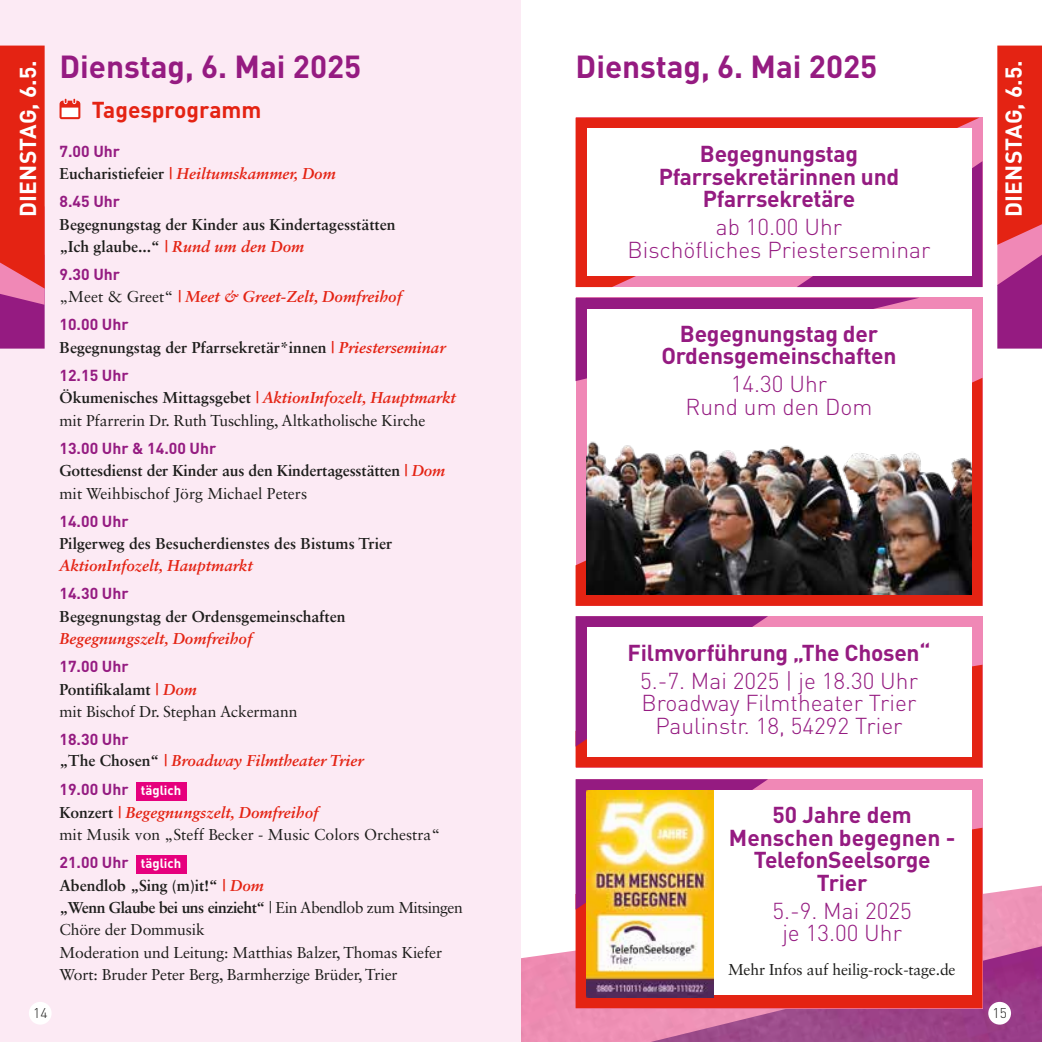
<style>
.page{position:relative;width:1042px;height:1042px;background:#fff}
.page>*{position:absolute;margin:0;border:0;box-sizing:border-box;transform-origin:0 0}
.t1{font:700 31.5px "DIN Pro";color:#951b81}
.t2{font:700 22.75px/22.4px "DIN Pro";letter-spacing:-.01em;color:#951b81;text-align:center}
.t3{font:300 22.75px/22.4px "DIN Pro";color:#951b81;text-align:center}
.t4{font:700 22.75px "DIN Pro";letter-spacing:.01em;color:#fff}
.t5{font:700 22.75px "DIN Pro";color:#e42313}
.t6{font:15.75px/22.4px "Sabon LT Std";letter-spacing:-.01em;color:#1d1d1b}
.t7{font:700 15.75px/22.4px "Sabon LT Std";color:#1d1d1b}
.t8{font:italic 700 15.75px "Sabon LT Std";color:#e42313}
.t9{font:700 15.75px "DIN Pro";color:#951b81}
.t10{font:300 14px "DIN Pro";color:#1d1d1b}
.s1{font-style:normal;color:#1d1d1b}
.s2{font-style:italic;color:#e42313}
.s3{font-weight:400;font-style:normal;color:#1d1d1b}
.s4{font-weight:700}
.s5{font-weight:700;font-style:italic;color:#e42313}
.s6{font-weight:400}
.s7{font-size:13.12px;color:#fff}
</style>
<div class="page">
<img style="left:521px;top:885px;width:521px;height:157px">
<img style="left:651px;top:946px;width:391px;height:96px">
<div style="left:0;top:0;width:521px;height:1042px;background:#fceaf4"></div>
<svg style="left:575px;top:118px;width:404px;height:169px;background:#e84b4c"></svg>
<svg style="left:796px;top:161px;width:186px;height:126px;background:#9c2787"></svg>
<div style="left:587px;top:129px;width:384px;height:147px;background:#fff"></div>
<svg style="left:575px;top:378px;width:407px;height:228px;background:#e23f3d"></svg>
<svg style="left:575px;top:298px;width:344px;height:83px;background:#9b2385"></svg>
<div style="left:587px;top:309px;width:384px;height:286px;background:#fff"></div>
<svg style="left:60px;top:99px;width:20px;height:20px"></svg>
<div style="left:62px;top:108px;width:16px;height:9px;background:#fff"></div>
<div style="left:136px;top:782px;width:50px;height:18px;background:#e6007d"></div>
<div style="left:136px;top:855px;width:50px;height:18px;background:#e6007d"></div>
<svg style="left:575px;top:616px;width:407px;height:151px;background:#d24464"></svg>
<div style="left:575px;top:779px;width:407px;height:229px;background:#f088b6"></div>
<svg style="left:575px;top:828px;width:407px;height:180px;background:#e23021"></svg>
<svg style="left:575px;top:779px;width:193px;height:130px;background:#9e2980"></svg>
<div style="left:587px;top:627px;width:384px;height:129px;background:#fff"></div>
<div style="left:713px;top:790px;width:258px;height:204px;background:#fff"></div>
<img style="left:587px;top:441px;width:384px;height:154px">
<img style="left:587px;top:790px;width:126px;height:207px">
<div style="left:29px;top:1002px;width:23px;height:22px;background:#fff;border-radius:50%"></div>
<div style="left:988px;top:1002px;width:23px;height:22px;background:#fff;border-radius:50%"></div>
<svg style="left:0;top:46px;width:45px;height:303px;background:#d82932"></svg>
<svg style="left:997px;top:46px;width:45px;height:303px;background:#d13146"></svg>
<h1 class="t1" style="left:575px;top:46px;width:303px">Dienstag, 6. Mai 2025</h1>
<h1 class="t1" style="left:60px;top:46px;width:303px">Dienstag, 6. Mai 2025</h1>
<h2 class="t5" style="left:92px;top:94px;width:171px">Tagesprogramm</h2>
<p class="t9" style="left:60px;top:140px;width:62px">7.00 Uhr</p>
<p class="t8" style="left:60px;top:164px;width:278px"><span class="s1">Eucharistiefeier</span> | Heiltumskammer, Dom</p>
<p class="t9" style="left:60px;top:191px;width:62px">8.45 Uhr</p>
<p class="t7" style="left:60px;top:213px;width:338px">Begegnungstag der Kinder aus Kindertagesstätten „Ich glaube...“ <span class="s2">| Rund um den Dom</span></p>
<p class="t9" style="left:60px;top:264px;width:62px">9.30 Uhr</p>
<p class="t8" style="left:60px;top:287px;width:344px"><span class="s3">„Meet &amp; Greet“</span> | Meet &amp; Greet-Zelt, Domfreihof</p>
<p class="t9" style="left:60px;top:314px;width:71px">10.00 Uhr</p>
<p class="t7" style="left:60px;top:336px;width:387px">Begegnungstag der Pfarrsekretär*innen <span class="s2">| Priesterseminar</span></p>
<p class="t9" style="left:60px;top:364px;width:71px">12.15 Uhr</p>
<p class="t6" style="left:60px;top:386px;width:398px"><span class="s4">Ökumenisches Mittagsgebet</span> <span class="s5">| AktionInfozelt, Hauptmarkt </span>mit Pfarrerin Dr. Ruth Tuschling, Altkatholische Kirche</p>
<p class="t9" style="left:60px;top:437px;width:158px">13.00 Uhr &amp; 14.00 Uhr</p>
<p class="t7" style="left:60px;top:459px;width:387px">Gottesdienst der Kinder aus den Kindertagesstätten <span class="s2">| Dom </span><span class="s6">mit Weihbischof Jörg Michael Peters</span></p>
<p class="t9" style="left:60px;top:510px;width:71px">14.00 Uhr</p>
<p class="t7" style="left:60px;top:532px;width:334px">Pilgerweg des Besucherdienstes des Bistums Trier</p>
<p class="t8" style="left:60px;top:556px;width:195px">AktionInfozelt, Hauptmarkt</p>
<p class="t9" style="left:60px;top:583px;width:71px">14.30 Uhr</p>
<p class="t7" style="left:60px;top:605px;width:287px">Begegnungstag der Ordensgemeinschaften</p>
<p class="t8" style="left:60px;top:629px;width:194px">Begegnungszelt, Domfreihof</p>
<p class="t9" style="left:60px;top:656px;width:71px">17.00 Uhr</p>
<p class="t6" style="left:60px;top:678px;width:239px"><span class="s4">Pontifikalamt</span> <span class="s5">| Dom<br></span>mit Bischof Dr. Stephan Ackermann</p>
<p class="t9" style="left:60px;top:728px;width:71px">18.30 Uhr</p>
<p class="t8" style="left:60px;top:751px;width:305px"><span class="s1">„The Chosen“</span> | Broadway Filmtheater Trier</p>
<p class="t9" style="left:60px;top:779px;width:123px">19.00 Uhr <span class="s7">täglich</span></p>
<p class="t6" style="left:60px;top:801px;width:382px"><span class="s4">Konzert</span> <span class="s5">| Begegnungszelt, Domfreihof<br></span>mit Musik von „Steff Becker - Music Colors Orchestra“</p>
<p class="t9" style="left:60px;top:852px;width:123px">21.00 Uhr <span class="s7">täglich</span></p>
<p class="t6" style="left:60px;top:874px;width:405px"><span class="s4">Abendlob „Sing (m)it!“</span> <span class="s5">| Dom<br></span><span class="s4">„Wenn Glaube bei uns einzieht“</span> | Ein Abendlob zum Mitsingen Chöre der Dommusik<br>Moderation und Leitung: Matthias Balzer, Thomas Kiefer Wort: Bruder Peter Berg, Barmherzige Brüder, Trier</p>
<h2 class="t4" style="left:13px;top:217px;width:158px;rotate:-90deg">DIENSTAG, 6.5.</h2>
<h2 class="t4" style="left:998px;top:217px;width:158px;rotate:-90deg">DIENSTAG, 6.5.</h2>
<h2 class="t2" style="left:659px;top:142px;width:242px">Begegnungstag<br>Pfarrsekretärinnen und<br>Pfarrsekretäre</h2>
<h2 class="t3" style="left:627px;top:215px;width:304px">ab 10.00 Uhr<br>Bischöfliches Priesterseminar</h2>
<h2 class="t2" style="left:661px;top:321px;width:237px">Begegnungstag der<br>Ordensgemeinschaften</h2>
<h2 class="t3" style="left:685px;top:372px;width:189px">14.30 Uhr<br>Rund um den Dom</h2>
<h2 class="t2" style="left:627px;top:640px;width:304px">Filmvorführung „The Chosen“</h2>
<h2 class="t3" style="left:640px;top:668px;width:279px">5.-7. Mai 2025 | je 18.30 Uhr<br>Broadway Filmtheater Trier<br>Paulinstr. 18, 54292 Trier</h2>
<h2 class="t2" style="left:729px;top:803px;width:228px">50 Jahre dem<br>Menschen begegnen -<br>TelefonSeelsorge<br>Trier</h2>
<h2 class="t3" style="left:772px;top:898px;width:141px">5.-9. Mai 2025 je 13.00 Uhr</h2>
<p class="t6" style="left:728px;top:958px;width:229px">Mehr Infos auf heilig-rock-tage.de</p>
<p class="t10" style="left:33px;top:1003px;width:16px">14</p>
<p class="t10" style="left:992px;top:1003px;width:16px">15</p>
</div>
